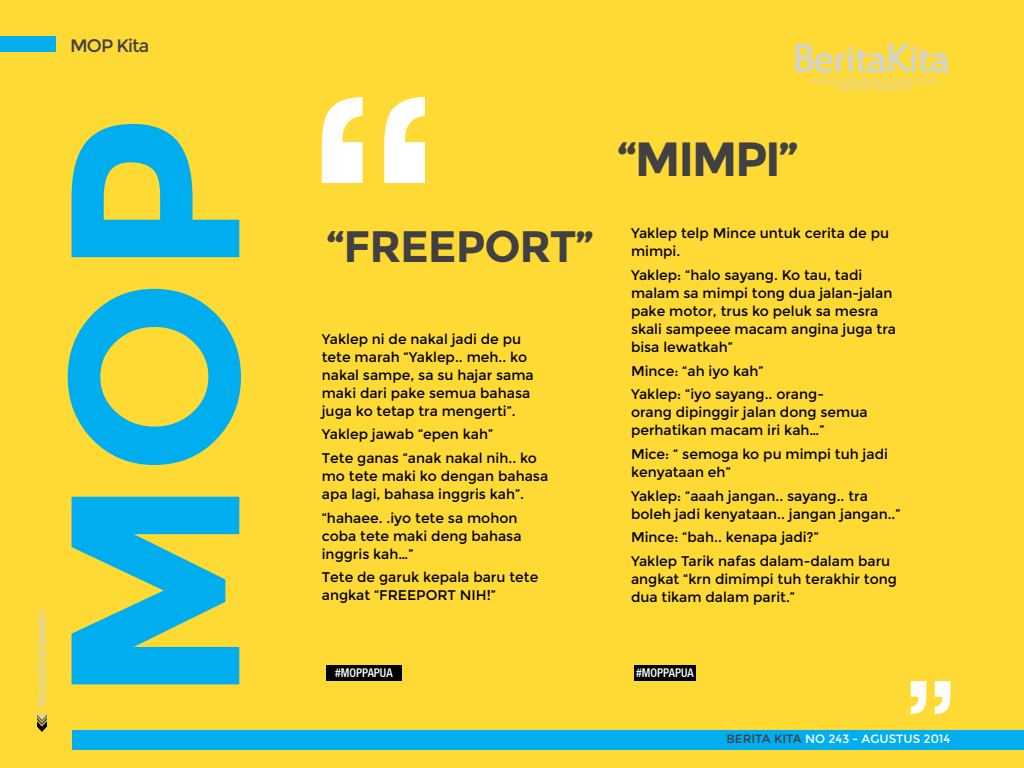
<style>
.page{position:relative;width:1024px;height:768px;background:#ffda34}
.page>*{position:absolute;margin:0;border:0;box-sizing:border-box;transform-origin:0 0}
.t1{font:700 240px "Montserrat";color:#00aeef}
.t2{font:700 48px "Montserrat";color:#414042}
.t3{font:45px "Estrangelo Edessa";letter-spacing:-.05em;color:#d1d3d4}
.t4{font:700 44px "Montserrat";color:#414042}
.t5{font:18px "Montserrat";color:#414042}
.t6{font:14px/18px "Montserrat";color:#000}
.t7{font:12px "Montserrat";color:#fff}
.t8{font:500 condensed 12px "Helvetica Neue";color:#fff}
.t9{font:10px "Montserrat";letter-spacing:-.05em;color:#d1d3d4}
.t10{font:7.5px/7.5px "Myriad Pro";letter-spacing:.1em;color:#d1d3d4;text-align:center}
.s1{color:#414042}
</style>
<div class="page">
<div style="left:72px;top:730px;width:952px;height:20px;background:#00aeef"></div>
<svg style="left:911px;top:681px;width:39px;height:33px"></svg>
<div style="left:0;top:36px;width:56px;height:16px;background:#00aeef"></div>
<svg style="left:322px;top:97px;width:103px;height:86px"></svg>
<div style="left:326px;top:665px;width:76px;height:16px;background:#000"></div>
<div style="left:634px;top:665px;width:62px;height:16px;background:#000"></div>
<svg style="left:37px;top:711px;width:10px;height:21px"></svg>
<p class="t5" style="left:70px;top:36px;width:81px">MOP Kita</p>
<p class="t9" style="left:36px;top:708px;width:100px;rotate:-90deg">telusuri kebawah</p>
<h1 class="t1" style="left:12px;top:705px;width:591px;rotate:-90deg">mop</h1>
<h3 class="t3" style="left:792px;top:36px;width:160px">BeritaKita</h3>
<p class="t10" style="left:811px;top:76px;width:128px">MEDIA KOMUNIKASI KOMUNITAS<br>FREEPORT INDONESIA</p>
<h3 class="t4" style="left:326px;top:220px;width:74px">“FREEPORT</h3>
<h3 class="t4" style="left:576px;top:220px;width:20px">”</h3>
<p class="t6" style="left:322px;top:330px;width:214px">Yaklep ni de nakal jadi de pu tete marah “Yaklep.. meh.. ko nakal sampe, sa su hajar sama maki dari pake semua bahasa juga ko tetap tra mengerti”.</p>
<p class="t6" style="left:322px;top:423px;width:217px;line-height:23.7px">Yaklep jawab “epen kah”<br>Tete ganas “anak nakal nih.. ko</p>
<p class="t6" style="left:322px;top:467px;width:228px">mo tete maki ko dengan bahasa apa lagi, bahasa inggris kah”.</p>
<p class="t6" style="left:322px;top:509px;width:201px">“hahaee. .iyo tete sa mohon coba tete maki deng bahasa inggris kah…”</p>
<p class="t6" style="left:322px;top:569px;width:218px">Tete de garuk kepala baru tete angkat “FREEPORT NIH!”</p>
<h2 class="t2" style="left:617px;top:130px;width:47px">“MIMPI</h2>
<h2 class="t2" style="left:779px;top:130px;width:22px">”</h2>
<p class="t6" style="left:631px;top:224px;width:260px">Yaklep telp Mince untuk cerita de pu mimpi.</p>
<p class="t6" style="left:631px;top:266px;width:267px">Yaklep: “halo sayang. Ko tau, tadi malam sa mimpi tong dua jalan-jalan pake motor, trus ko peluk sa mesra skali sampeee macam angina juga tra bisa lewatkah”</p>
<p class="t6" style="left:631px;top:359px;width:195px;line-height:23.7px">Mince: “ah iyo kah”<br>Yaklep: “iyo sayang.. orang-</p>
<p class="t6" style="left:631px;top:403px;width:238px">orang dipinggir jalan dong semua perhatikan macam iri kah…”</p>
<p class="t6" style="left:631px;top:445px;width:258px">Mice: “ semoga ko pu mimpi tuh jadi kenyataan eh”</p>
<p class="t6" style="left:631px;top:487px;width:271px">Yaklep: “aaah jangan.. sayang.. tra boleh jadi kenyataan.. jangan jangan..”</p>
<p class="t6" style="left:631px;top:526px;width:261px;line-height:23.7px">Mince: “bah.. kenapa jadi?”<br>Yaklep Tarik nafas dalam-dalam baru</p>
<p class="t6" style="left:631px;top:570px;width:268px">angkat “krn dimimpi tuh terakhir tong dua tikam dalam parit.”</p>
<p class="t8" style="left:335px;top:665px;width:59px">#MOPPAPUA</p>
<p class="t8" style="left:636px;top:665px;width:59px">#MOPPAPUA</p>
<p class="t7" style="left:726px;top:731px;width:225px"><span class="s1">berita kita</span> no 243 - agustus 2014</p>
</div>
